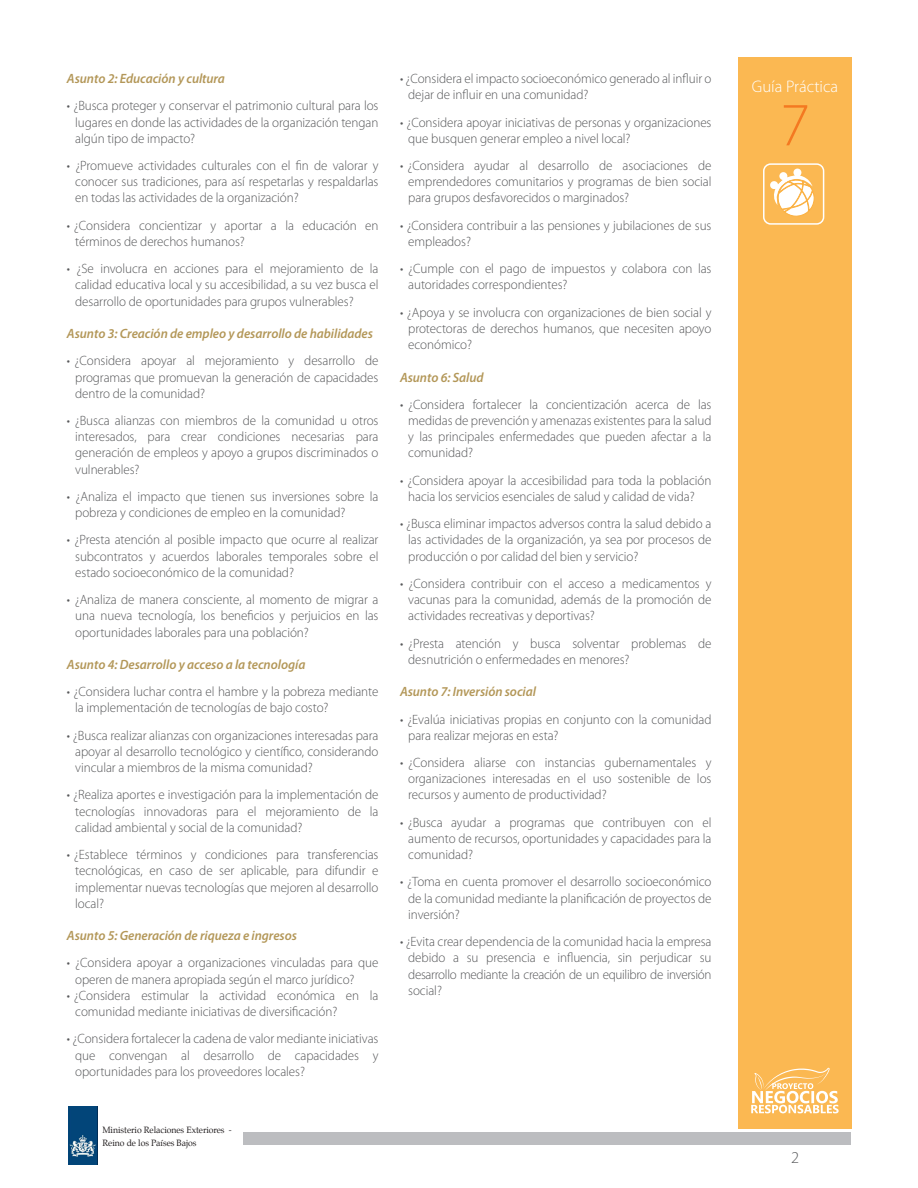
<style>
.page{position:relative;width:918px;height:1188px;background:#fff}
.page>*{position:absolute;margin:0;border:0;box-sizing:border-box;transform-origin:0 0}
.t1{font:300 61.8px "Myriad Pro";color:#f47921}
.t2{font:300 16.8px "Myriad Pro";color:#fff}
.t3{font:300 16.5px "Myriad Pro";color:#57585a}
.t4{font:300 13.5px/16.2px "Myriad Pro";letter-spacing:-.005em;color:#57585a;text-align:justify}
.t5{font:italic 600 13.5px "Myriad Pro";letter-spacing:-.005em;color:#b39758}
.t6{font:9px/12.9px "Palatino";letter-spacing:-.005em;color:#231f20;scale:.96 1}
</style>
<div class="page">
<div style="left:739px;top:57px;width:113px;height:1072px;background:#fbb852"></div>
<div style="left:763px;top:163px;width:61px;height:62px;border:1px solid #fff;border-radius:7px"></div>
<div style="left:244px;top:1132px;width:607px;height:13px;background:#bcbdc0"></div>
<img style="left:68px;top:1106px;width:29px;height:58px">
<svg style="left:751px;top:1068px;width:88px;height:45px"></svg>
<svg style="left:770px;top:168px;width:44px;height:48px"></svg>
<p class="t5" style="left:67px;top:70px;width:160px">Asunto 2: Educación y cultura</p>
<p class="t4" style="left:75px;top:98px;width:305px;text-indent:-8px">• ¿Busca proteger y conservar el patrimonio cultural para los lugares en donde las actividades de la organización tengan algún tipo de impacto?</p>
<p class="t4" style="left:75px;top:158px;width:305px;text-indent:-8px">• ¿Promueve actividades culturales con el fin de valorar y conocer sus tradiciones, para así respetarlas y respaldarlas en todas las actividades de la organización?</p>
<p class="t4" style="left:75px;top:217px;width:305px;text-indent:-8px">• ¿Considera concientizar y aportar a la educación en términos de derechos humanos?</p>
<p class="t4" style="left:75px;top:261px;width:305px;text-indent:-8px">• ¿Se involucra en acciones para el mejoramiento de la calidad educativa local y su accesibilidad, a su vez busca el desarrollo de oportunidades para grupos vulnerables?</p>
<p class="t5" style="left:67px;top:325px;width:308px">Asunto 3: Creación de empleo y desarrollo de habilidades</p>
<p class="t4" style="left:75px;top:353px;width:305px;text-indent:-8px">• ¿Considera apoyar al mejoramiento y desarrollo de programas que promuevan la generación de capacidades dentro de la comunidad?</p>
<p class="t4" style="left:75px;top:413px;width:305px;text-indent:-8px">• ¿Busca alianzas con miembros de la comunidad u otros interesados, para crear condiciones necesarias para generación de empleos y apoyo a grupos discriminados o vulnerables?</p>
<p class="t4" style="left:75px;top:489px;width:305px;text-indent:-8px">• ¿Analiza el impacto que tienen sus inversiones sobre la pobreza y condiciones de empleo en la comunidad?</p>
<p class="t4" style="left:75px;top:532px;width:305px;text-indent:-8px">• ¿Presta atención al posible impacto que ocurre al realizar subcontratos y acuerdos laborales temporales sobre el estado socioeconómico de la comunidad?</p>
<p class="t4" style="left:75px;top:592px;width:305px;text-indent:-8px">• ¿Analiza de manera consciente, al momento de migrar a una nueva tecnología, los beneficios y perjuicios en las oportunidades laborales para una población?</p>
<p class="t5" style="left:67px;top:656px;width:240px">Asunto 4: Desarrollo y acceso a la tecnología</p>
<p class="t4" style="left:75px;top:684px;width:305px;text-indent:-8px">• ¿Considera luchar contra el hambre y la pobreza mediante la implementación de tecnologías de bajo costo?</p>
<p class="t4" style="left:75px;top:727px;width:305px;text-indent:-8px">• ¿Busca realizar alianzas con organizaciones interesadas para apoyar al desarrollo tecnológico y científico, considerando vincular a miembros de la misma comunidad?</p>
<p class="t4" style="left:75px;top:787px;width:305px;text-indent:-8px">• ¿Realiza aportes e investigación para la implementación de tecnologías innovadoras para el mejoramiento de la calidad ambiental y social de la comunidad?</p>
<p class="t4" style="left:75px;top:847px;width:305px;text-indent:-8px">• ¿Establece términos y condiciones para transferencias tecnológicas, en caso de ser aplicable, para difundir e implementar nuevas tecnologías que mejoren al desarrollo local?</p>
<p class="t5" style="left:67px;top:927px;width:231px">Asunto 5: Generación de riqueza e ingresos</p>
<p class="t4" style="left:75px;top:955px;width:305px;text-indent:-8px">• ¿Considera apoyar a organizaciones vinculadas para que operen de manera apropiada según el marco jurídico?</p>
<p class="t4" style="left:75px;top:987px;width:305px;text-indent:-8px">• ¿Considera estimular la actividad económica en la comunidad mediante iniciativas de diversificación?</p>
<p class="t4" style="left:75px;top:1031px;width:305px;text-indent:-8px">• ¿Considera fortalecer la cadena de valor mediante iniciativas que convengan al desarrollo de capacidades y oportunidades para los proveedores locales?</p>
<p class="t6" style="left:102px;top:1123px;width:136px">Ministerio Relaciones Exteriores -<br>Reino de los Países Bajos</p>
<p class="t4" style="left:408px;top:71px;width:305px;text-indent:-8px">• ¿Considera el impacto socioeconómico generado al influir o dejar de influir en una comunidad?</p>
<p class="t4" style="left:408px;top:114px;width:305px;text-indent:-8px">• ¿Considera apoyar iniciativas de personas y organizaciones que busquen generar empleo a nivel local?</p>
<p class="t4" style="left:408px;top:158px;width:305px;text-indent:-8px">• ¿Considera ayudar al desarrollo de asociaciones de emprendedores comunitarios y programas de bien social para grupos desfavorecidos o marginados?</p>
<p class="t4" style="left:408px;top:217px;width:305px;text-indent:-8px">• ¿Considera contribuir a las pensiones y jubilaciones de sus empleados?</p>
<p class="t4" style="left:408px;top:261px;width:305px;text-indent:-8px">• ¿Cumple con el pago de impuestos y colabora con las autoridades correspondientes?</p>
<p class="t4" style="left:408px;top:304px;width:305px;text-indent:-8px">• ¿Apoya y se involucra con organizaciones de bien social y protectoras de derechos humanos, que necesiten apoyo económico?</p>
<p class="t5" style="left:400px;top:368px;width:85px">Asunto 6: Salud</p>
<p class="t4" style="left:408px;top:396px;width:305px;text-indent:-8px">• ¿Considera fortalecer la concientización acerca de las medidas de prevención y amenazas existentes para la salud y las principales enfermedades que pueden afectar a la comunidad?</p>
<p class="t4" style="left:408px;top:472px;width:305px;text-indent:-8px">• ¿Considera apoyar la accesibilidad para toda la población hacia los servicios esenciales de salud y calidad de vida?</p>
<p class="t4" style="left:408px;top:516px;width:305px;text-indent:-8px">• ¿Busca eliminar impactos adversos contra la salud debido a las actividades de la organización, ya sea por procesos de producción o por calidad del bien y servicio?</p>
<p class="t4" style="left:408px;top:576px;width:305px;text-indent:-8px">• ¿Considera contribuir con el acceso a medicamentos y vacunas para la comunidad, además de la promoción de actividades recreativas y deportivas?</p>
<p class="t4" style="left:408px;top:635px;width:305px;text-indent:-8px">• ¿Presta atención y busca solventar problemas de desnutrición o enfermedades en menores?</p>
<p class="t5" style="left:400px;top:683px;width:138px">Asunto 7: Inversión social</p>
<p class="t4" style="left:408px;top:711px;width:305px;text-indent:-8px">• ¿Evalúa iniciativas propias en conjunto con la comunidad para realizar mejoras en esta?</p>
<p class="t4" style="left:408px;top:755px;width:305px;text-indent:-8px">• ¿Considera aliarse con instancias gubernamentales y organizaciones interesadas en el uso sostenible de los recursos y aumento de productividad?</p>
<p class="t4" style="left:408px;top:814px;width:305px;text-indent:-8px">• ¿Busca ayudar a programas que contribuyen con el aumento de recursos, oportunidades y capacidades para la comunidad?</p>
<p class="t4" style="left:408px;top:874px;width:305px;text-indent:-8px">• ¿Toma en cuenta promover el desarrollo socioeconómico de la comunidad mediante la planificación de proyectos de inversión?</p>
<p class="t4" style="left:408px;top:934px;width:305px;text-indent:-8px">• ¿Evita crear dependencia de la comunidad hacia la empresa debido a su presencia e influencia, sin perjudicar su desarrollo mediante la creación de un equilibro de inversión social?</p>
<p class="t2" style="left:752px;top:78px;width:88px">Guía Práctica</p>
<h1 class="t1" style="left:780px;top:91px;width:32px">7</h1>
<p class="t3" style="left:791px;top:1148px;width:10px">2</p>
</div>
